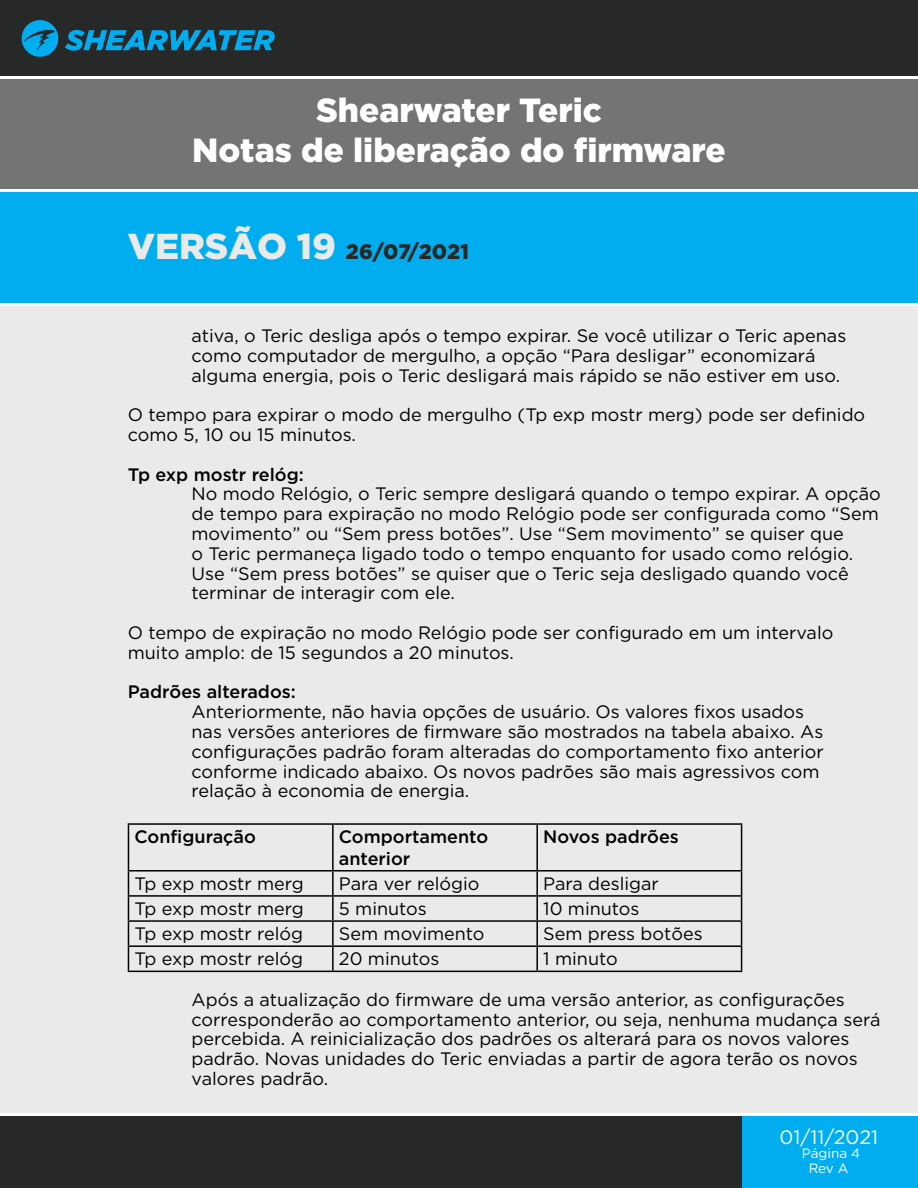
<style>
.page{position:relative;width:918px;height:1188px;background:#fff}
.page>*{position:absolute;margin:0;border:0;box-sizing:border-box;transform-origin:0 0}
.t1{font:900 33.45px/40.2px "Gotham HTF";color:#fff;text-align:center}
.t2{font:900 21px "Gotham HTF";color:#272828}
.t3{font:19.5px "Gotham HTF";color:#fff}
.t4{font:18px/19.8px "Gotham HTF";color:#000}
.t5{font:500 18px/21.6px "Gotham HTF";color:#000}
.t6{font:13.5px "Gotham HTF";color:#fff}
.s1{font-size:36px;color:#eaeaea}
</style>
<div class="page">
<div style="left:0;top:0;width:918px;height:77px;background:#272828"></div>
<div style="left:0;top:1114px;width:918px;height:74px;background:#292929"></div>
<div style="left:0;top:305px;width:918px;height:809px;background:#eaeaea"></div>
<svg style="left:65px;top:30px;width:210px;height:21px"></svg>
<svg style="left:22px;top:20px;width:36px;height:37px"></svg>
<div style="left:0;top:191px;width:918px;height:114px;background:#00aeef"></div>
<div style="left:0;top:77px;width:918px;height:114px;background:#737474"></div>
<div style="left:742px;top:1114px;width:176px;height:74px;background:#00aeef"></div>
<hr style="left:0;top:76px;width:918px;height:3px;background:#fff">
<hr style="left:0;top:189px;width:918px;height:3px;background:#fff">
<hr style="left:0;top:303px;width:918px;height:3px;background:#fff">
<hr style="left:0;top:1113px;width:918px;height:3px;background:#fff">
<hr style="left:128px;top:823px;width:205px;height:2px;background:#000">
<hr style="left:128px;top:825px;width:1px;height:45px;background:#000">
<hr style="left:333px;top:823px;width:204px;height:2px;background:#000">
<hr style="left:332px;top:825px;width:2px;height:45px;background:#000">
<hr style="left:537px;top:823px;width:205px;height:2px;background:#000">
<hr style="left:536px;top:825px;width:2px;height:45px;background:#000">
<hr style="left:741px;top:825px;width:1px;height:45px;background:#000">
<hr style="left:128px;top:870px;width:205px;height:2px;background:#000">
<hr style="left:333px;top:870px;width:204px;height:2px;background:#000">
<hr style="left:332px;top:872px;width:2px;height:23px;background:#000">
<hr style="left:537px;top:870px;width:205px;height:2px;background:#000">
<hr style="left:536px;top:872px;width:2px;height:23px;background:#000">
<hr style="left:128px;top:895px;width:205px;height:2px;background:#000">
<hr style="left:333px;top:895px;width:204px;height:2px;background:#000">
<hr style="left:332px;top:897px;width:2px;height:23px;background:#000">
<hr style="left:537px;top:895px;width:205px;height:2px;background:#000">
<hr style="left:536px;top:897px;width:2px;height:23px;background:#000">
<hr style="left:128px;top:920px;width:205px;height:2px;background:#000">
<hr style="left:333px;top:920px;width:204px;height:2px;background:#000">
<hr style="left:332px;top:922px;width:2px;height:23px;background:#000">
<hr style="left:537px;top:920px;width:205px;height:2px;background:#000">
<hr style="left:536px;top:922px;width:2px;height:23px;background:#000">
<hr style="left:128px;top:945px;width:205px;height:2px;background:#000">
<svg style="left:128px;top:872px;width:1px;height:99px"></svg>
<hr style="left:333px;top:945px;width:204px;height:2px;background:#000">
<hr style="left:332px;top:947px;width:2px;height:24px;background:#000">
<hr style="left:537px;top:945px;width:205px;height:2px;background:#000">
<hr style="left:536px;top:947px;width:2px;height:24px;background:#000">
<svg style="left:741px;top:872px;width:1px;height:99px"></svg>
<hr style="left:128px;top:971px;width:205px;height:1px;background:#000">
<hr style="left:333px;top:971px;width:204px;height:1px;background:#000">
<hr style="left:537px;top:971px;width:205px;height:1px;background:#000">
<h1 class="t1" style="left:192px;top:89px;width:535px">Shearwater Teric<br>Notas de liberação do firmware</h1>
<p class="t2" style="left:128px;top:240px;width:343px"><span class="s1">VERSÃO 19</span> 26/07/2021</p>
<p class="t4" style="left:192px;top:326px;width:656px">ativa, o Teric desliga após o tempo expirar. Se você utilizar o Teric apenas como computador de mergulho, a opção “Para desligar” economizará alguma energia, pois o Teric desligará mais rápido se não estiver em uso.</p>
<p class="t4" style="left:128px;top:405px;width:739px">O tempo para expirar o modo de mergulho (Tp exp mostr merg) pode ser definido como 5, 10 ou 15 minutos.</p>
<p class="t5" style="left:128px;top:463px;width:178px">Tp exp mostr relóg:</p>
<p class="t4" style="left:192px;top:484px;width:691px">No modo Relógio, o Teric sempre desligará quando o tempo expirar. A opção de tempo para expiração no modo Relógio pode ser configurada como “Sem movimento” ou “Sem press botões”. Use “Sem movimento” se quiser que<br>o Teric permaneça ligado todo o tempo enquanto for usado como relógio.<br>Use “Sem press botões” se quiser que o Teric seja desligado quando você terminar de interagir com ele.</p>
<p class="t4" style="left:128px;top:623px;width:707px">O tempo de expiração no modo Relógio pode ser configurado em um intervalo muito amplo: de 15 segundos a 20 minutos.</p>
<p class="t5" style="left:128px;top:681px;width:170px">Padrões alterados:</p>
<p class="t4" style="left:192px;top:702px;width:634px">Anteriormente, não havia opções de usuário. Os valores fixos usados nas versões anteriores de firmware são mostrados na tabela abaixo. As configurações padrão foram alteradas do comportamento fixo anterior conforme indicado abaixo. Os novos padrões são mais agressivos com relação à economia de energia.</p>
<p class="t5" style="left:134px;top:826px;width:123px">Configuração</p>
<p class="t5" style="left:339px;top:826px;width:151px">Comportamento anterior</p>
<p class="t5" style="left:543px;top:826px;width:137px">Novos padrões</p>
<p class="t4" style="left:134px;top:873px;width:171px">Tp exp mostr merg</p>
<p class="t4" style="left:339px;top:873px;width:142px">Para ver relógio</p>
<p class="t4" style="left:543px;top:873px;width:117px">Para desligar</p>
<p class="t4" style="left:135px;top:899px;width:171px">Tp exp mostr merg</p>
<p class="t4" style="left:339px;top:899px;width:90px">5 minutos</p>
<p class="t4" style="left:543px;top:899px;width:98px">10 minutos</p>
<p class="t4" style="left:135px;top:924px;width:170px">Tp exp mostr relóg</p>
<p class="t4" style="left:339px;top:924px;width:147px">Sem movimento</p>
<p class="t4" style="left:543px;top:924px;width:161px">Sem press botões</p>
<p class="t4" style="left:135px;top:949px;width:170px">Tp exp mostr relóg</p>
<p class="t4" style="left:339px;top:949px;width:102px">20 minutos</p>
<p class="t4" style="left:543px;top:949px;width:76px">1 minuto</p>
<p class="t4" style="left:192px;top:989px;width:691px">Após a atualização do firmware de uma versão anterior, as configurações corresponderão ao comportamento anterior, ou seja, nenhuma mudança será percebida. A reinicialização dos padrões os alterará para os novos valores padrão. Novas unidades do Teric enviadas a partir de agora terão os novos valores padrão.</p>
<p class="t3" style="left:780px;top:1126px;width:100px">01/11/2021</p>
<p class="t6" style="left:809px;top:1160px;width:41px">Rev A</p>
<p class="t6" style="left:802px;top:1146px;width:60px">Página 4</p>
</div>
